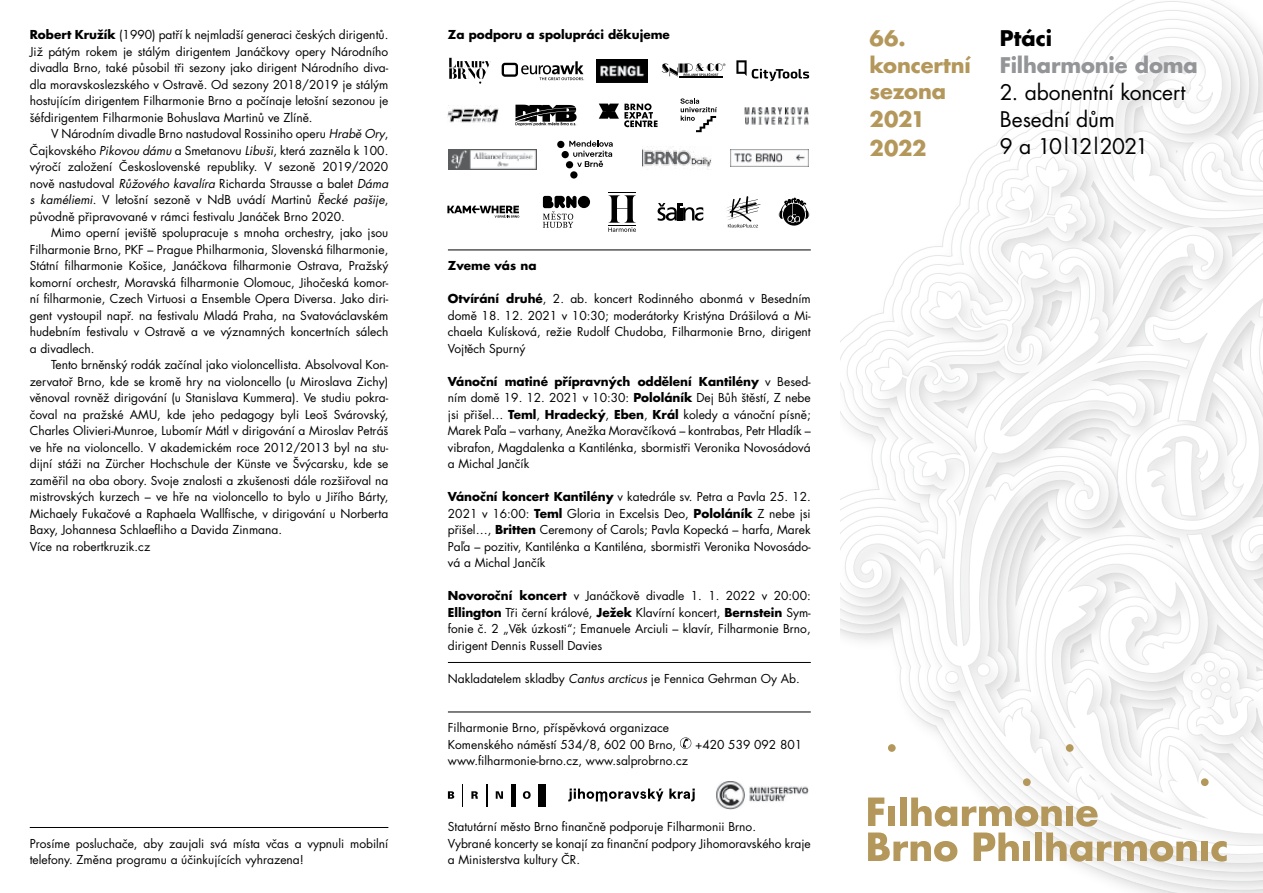
<style>
.page{position:relative;width:1263px;height:893px;background:#fff}
.page>*{position:absolute;margin:0;border:0;box-sizing:border-box;transform-origin:0 0}
.t1{font:21px/27px "Futura CE";letter-spacing:-.005em;color:#000}
.t2{font:700 21px/26.2px "Futura CE";letter-spacing:-.01em;color:#b4975a}
.t3{font:700 21px "Futura CE";letter-spacing:-.005em;color:#939598}
.t4{font:700 21px "Futura CE";color:#000}
.t5{font:12px/16.5px "Futura CE";color:#000;text-align:justify}
.t6{font:700 12px "Futura CE";color:#000}
.s1{font-weight:700}
.s2{font-style:italic}
</style>
<div class="page">
<svg style="left:840px;top:156px;width:423px;height:723px"></svg>
<svg style="left:1102px;top:27px;width:161px;height:513px"></svg>
<div style="left:888px;top:744px;width:8px;height:8px;background:#b4975a;border-radius:50%"></div>
<div style="left:1066px;top:744px;width:7px;height:8px;background:#b4975a;border-radius:50%"></div>
<div style="left:1023px;top:778px;width:8px;height:8px;background:#b4975a;border-radius:50%"></div>
<svg style="left:868px;top:797px;width:329px;height:65px"></svg>
<div style="left:1201px;top:778px;width:7px;height:8px;background:#b4975a;border-radius:50%"></div>
<div style="left:1201px;top:842px;width:7px;height:19px;background:#b4975a"></div>
<svg style="left:1211px;top:841px;width:16px;height:21px"></svg>
<hr style="left:30px;top:827px;width:358px;height:1px;background:#000">
<hr style="left:448px;top:250px;width:363px;height:1px;background:#000">
<hr style="left:448px;top:662px;width:363px;height:1px;background:#000">
<hr style="left:448px;top:712px;width:363px;height:1px;background:#000">
<svg style="left:680px;top:737px;width:11px;height:12px"></svg>
<svg style="left:462px;top:784px;width:1px;height:22px"></svg>
<hr style="left:486px;top:784px;width:2px;height:22px;background:#000">
<hr style="left:511px;top:784px;width:4px;height:22px;background:#000">
<div style="left:538px;top:784px;width:8px;height:22px;background:#000"></div>
<svg style="left:523px;top:791px;width:8px;height:8px"></svg>
<svg style="left:496px;top:791px;width:7px;height:8px"></svg>
<svg style="left:471px;top:791px;width:7px;height:8px"></svg>
<svg style="left:448px;top:791px;width:6px;height:8px"></svg>
<img style="left:716px;top:781px;width:93px;height:29px">
<svg style="left:568px;top:788px;width:95px;height:13px"></svg>
<svg style="left:669px;top:788px;width:26px;height:13px"></svg>
<svg style="left:515px;top:105px;width:62px;height:21px"></svg>
<svg style="left:680px;top:98px;width:37px;height:34px"></svg>
<svg style="left:447px;top:206px;width:72px;height:12px"></svg>
<svg style="left:779px;top:197px;width:30px;height:29px"></svg>
<img style="left:730px;top:149px;width:79px;height:18px">
<hr style="left:679px;top:77px;width:43px;height:1px;background:#000">
<hr style="left:679px;top:78px;width:43px;height:1px;background:#000">
<svg style="left:662px;top:63px;width:63px;height:14px"></svg>
<img style="left:447px;top:105px;width:52px;height:18px">
<svg style="left:449px;top:58px;width:42px;height:26px"></svg>
<svg style="left:726px;top:196px;width:34px;height:32px"></svg>
<svg style="left:502px;top:61px;width:82px;height:19px"></svg>
<svg style="left:599px;top:103px;width:58px;height:24px"></svg>
<img style="left:643px;top:147px;width:69px;height:23px">
<svg style="left:657px;top:203px;width:46px;height:18px"></svg>
<div style="left:566px;top:161px;width:7px;height:7px;background:#000;border-radius:50%"></div>
<div style="left:570px;top:171px;width:7px;height:8px;background:#000;border-radius:50%"></div>
<div style="left:557px;top:141px;width:7px;height:7px;background:#000;border-radius:50%"></div>
<div style="left:561px;top:151px;width:8px;height:7px;background:#000;border-radius:50%"></div>
<svg style="left:569px;top:140px;width:44px;height:27px"></svg>
<img style="left:744px;top:107px;width:65px;height:18px">
<img style="left:449px;top:149px;width:88px;height:21px">
<svg style="left:736px;top:60px;width:73px;height:21px"></svg>
<svg style="left:608px;top:192px;width:28px;height:40px"></svg>
<div style="left:578px;top:196px;width:12px;height:12px;background:#000;border-radius:50%"></div>
<svg style="left:543px;top:196px;width:33px;height:32px"></svg>
<img style="left:597px;top:59px;width:51px;height:23px">
<p class="t5" style="left:30px;top:27px;width:360px"><span class="s1">Robert Kružík</span> (1990) patří k nejmladší generaci českých dirigentů.<br>Již pátým rokem je stálým dirigentem Janáčkovy opery Národního divadla Brno, také působil tři sezony jako dirigent Národního diva&shy;dla moravskoslezského v Ostravě. Od sezony 2018/2019 je stálým hostujícím dirigentem Filharmonie Brno a počínaje letošní sezonou je šéfdirigentem Filharmonie Bohuslava Martinů ve Zlíně.</p>
<p class="t5" style="left:30px;top:126px;width:360px;text-indent:21px">V Národním divadle Brno nastudoval Rossiniho operu <span class="s2">Hrabě Ory</span>, Čajkovského <span class="s2">Pikovou dámu</span> a Smetanovu <span class="s2">Libuši</span>, která zazněla k 100. výročí založení Československé republiky. V sezoně 2019/2020 nově nastudoval <span class="s2">Růžového kavalíra</span> Richarda Strausse a balet <span class="s2">Dáma s kaméliemi</span>. V letošní sezoně v NdB uvádí Martinů <span class="s2">Řecké pašije</span>, původně připravované v rámci festivalu Janáček Brno 2020.</p>
<p class="t5" style="left:30px;top:225px;width:360px;text-indent:21px">Mimo operní jeviště spolupracuje s mnoha orchestry, jako jsou Filharmonie Brno, PKF – Prague Philharmonia, Slovenská filharmonie, Státní filharmonie Košice, Janáčkova filharmonie Ostrava, Pražský komorní orchestr, Moravská filharmonie Olomouc, Jihočeská komor&shy;ní filharmonie, Czech Virtuosi a Ensemble Opera Diversa. Jako diri&shy;gent vystoupil např. na festivalu Mladá Praha, na Svatováclavském hudebním festivalu v Ostravě a ve významných koncertních sálech a divadlech.</p>
<p class="t5" style="left:30px;top:357px;width:360px;text-align:left;text-indent:21px">Tento brněnský rodák začínal jako violoncellista. Absolvoval Kon&shy;zervatoř Brno, kde se kromě hry na violoncello (u Miroslava Zichy) věnoval rovněž dirigování (u Stanislava Kummera). Ve studiu pokra&shy;čoval na pražské AMU, kde jeho pedagogy byli Leoš Svárovský, Charles Olivieri-Munroe, Lubomír Mátl v dirigování a Miroslav Petráš ve hře na violoncello. V akademickém roce 2012/2013 byl na stu&shy;dijní stáži na Zürcher Hochschule der Künste ve Švýcarsku, kde se zaměřil na oba obory. Svoje znalosti a zkušenosti dále rozšiřoval na mistrovských kurzech – ve hře na violoncello to bylo u Jiřího Bárty, Michaely Fukačové a Raphaela Wallfische, v dirigování u Norberta Baxy, Johannesa Schlaefliho a Davida Zinmana.<br>Více na robertkruzik.cz</p>
<p class="t5" style="left:30px;top:836px;width:360px">Prosíme posluchače, aby zaujali svá místa včas a vypnuli mobilní telefony. Změna programu a účinkujících vyhrazena!</p>
<p class="t6" style="left:448px;top:27px;width:223px">Za podporu a spolupráci děkujeme</p>
<p class="t6" style="left:448px;top:258px;width:90px">Zveme vás na</p>
<p class="t5" style="left:448px;top:291px;width:364px"><span class="s1">Otvírání druhé</span>, 2. ab. koncert Rodinného abonmá v Besedním domě 18. 12. 2021 v 10:30; moderátorky Kristýna Drášilová a Mi&shy;chaela Kulísková, režie Rudolf Chudoba, Filharmonie Brno, dirigent Vojtěch Spurný</p>
<p class="t5" style="left:448px;top:374px;width:364px"><span class="s1">Vánoční matiné přípravných oddělení Kantilény</span> v Besed&shy;ním domě 19. 12. 2021 v 10:30: <span class="s1">Pololáník</span> Dej Bůh štěstí, Z nebe jsi přišel… <span class="s1">Teml</span>, <span class="s1">Hradecký</span>, <span class="s1">Eben</span>, <span class="s1">Král</span> koledy a vánoční písně; Marek Paľa – varhany, Anežka Moravčíková – kontrabas, Petr Hladík – vibrafon, Magdalenka a Kantilénka, sbormistři Veronika Novosádová a Michal Jančík</p>
<p class="t5" style="left:448px;top:489px;width:364px"><span class="s1">Vánoční koncert Kantilény</span> v katedrále sv. Petra a Pavla 25. 12.<br>2021 v 16:00: <span class="s1">Teml</span> Gloria in Excelsis Deo, <span class="s1">Pololáník</span> Z nebe jsi přišel…, <span class="s1">Britten</span> Ceremony of Carols; Pavla Kopecká – harfa, Marek Paľa – pozitiv, Kantilénka a Kantiléna, sbormistři Veronika Novosádo&shy;vá a Michal Jančík</p>
<p class="t5" style="left:448px;top:588px;width:364px"><span class="s1">Novoroční koncert</span> v Janáčkově divadle 1. 1. 2022 v 20:00:<br><span class="s1">Ellington</span> Tři černí králové, <span class="s1">Ježek</span> Klavírní koncert, <span class="s1">Bernstein</span> Sym&shy;fonie č. 2 „Věk úzkosti“; Emanuele Arciuli – klavír, Filharmonie Brno, dirigent Dennis Russell Davies</p>
<p class="t5" style="left:448px;top:671px;width:353px">Nakladatelem skladby <span class="s2">Cantus arcticus</span> je Fennica Gehrman Oy Ab.</p>
<p class="t5" style="left:448px;top:720px;width:230px">Filharmonie Brno, příspěvková organizace<br>Komenského náměstí 534/8, 602 00 Brno,</p>
<p class="t5" style="left:695px;top:737px;width:109px">+420 539 092 801</p>
<p class="t5" style="left:448px;top:753px;width:242px">www.filharmonie-brno.cz, www.salprobrno.cz</p>
<p class="t5" style="left:448px;top:819px;width:364px;text-align:left">Statutární město Brno finančně podporuje Filharmonii Brno.<br>Vybrané koncerty se konají za finanční podpory Jihomoravského kraje a Ministerstva kultury ČR.</p>
<h1 class="t2" style="left:870px;top:25px;width:103px">66. koncertní sezona</h1>
<h1 class="t2" style="left:870px;top:105px;width:58px;line-height:28.5px">2021<br>2022</h1>
<h1 class="t4" style="left:1000px;top:25px;width:54px">Ptáci</h1>
<h1 class="t3" style="left:1000px;top:52px;width:200px">Filharmonie doma</h1>
<h1 class="t1" style="left:1000px;top:80px;width:187px">2. abonentní koncert<br>Besední dům<br>9 a 10|12|2021</h1>
</div>
